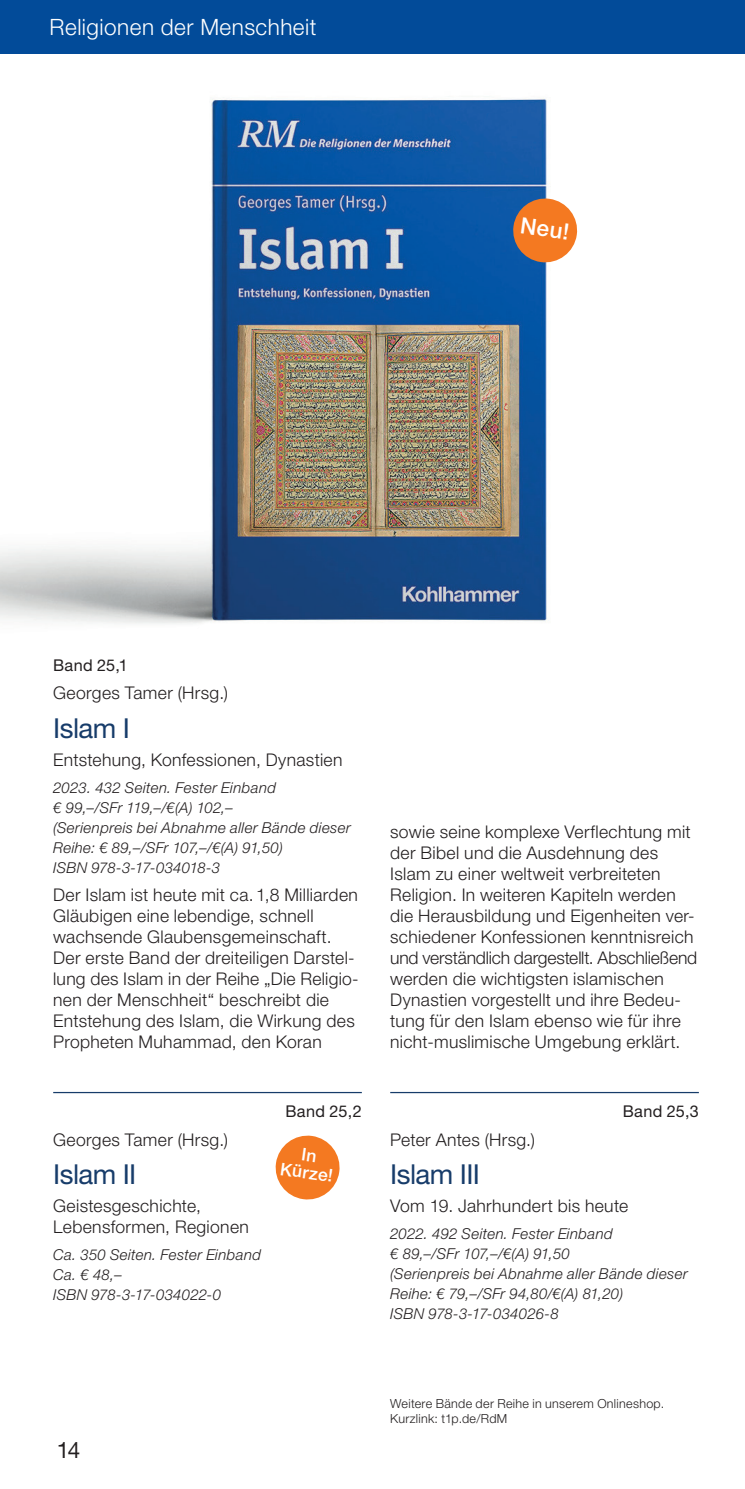
<style>
.page{position:relative;width:745px;height:1489px;background:#fff}
.page>*{position:absolute;margin:0;border:0;box-sizing:border-box;transform-origin:0 0}
.t1{font:27.5px "Helvetica Neue LT Pro";letter-spacing:-.02em;color:#173c6a}
.t2{font:300 22.5px "Helvetica Neue LT Pro";letter-spacing:.02em;color:#fff}
.t3{font:500 22.5px "Helvetica Neue LT Pro";color:#fff}
.t4{font:22.5px "Helvetica Neue LT Pro";color:#231f20}
.t5{font:300 17.5px/21px "Helvetica Neue LT Pro";letter-spacing:.02em;color:#231f20}
.t6{font:500 17.5px/17.5px "Helvetica Neue LT Pro";color:#fff;text-align:center}
.t7{font:16.25px "Helvetica Neue LT Pro";letter-spacing:.02em;color:#231f20}
.t8{font:italic 300 15px/20px "Helvetica Neue LT Pro";letter-spacing:.02em;color:#231f20}
.t9{font:300 12.5px/15px "Helvetica Neue LT Pro";letter-spacing:.025em;color:#231f20}
</style>
<div class="page">
<div style="left:0;top:0;width:744px;height:53px;background:#024b99"></div>
<img style="left:0;top:98px;width:547px;height:526px">
<hr style="left:53px;top:1091px;width:308px;height:2px;background:#173c6a">
<hr style="left:390px;top:1091px;width:308px;height:2px;background:#173c6a">
<svg style="left:275px;top:1135px;width:65px;height:65px"></svg>
<svg style="left:510px;top:196px;width:68px;height:68px;background:#cd8556"></svg>
<p class="t2" style="left:50px;top:13px;width:268px">Religionen der Menschheit</p>
<p class="t3" style="left:522px;top:211px;width:50px;rotate:8deg">Neu!</p>
<p class="t7" style="left:53px;top:655px;width:76px">Band 25,1</p>
<p class="t5" style="left:53px;top:682px;width:176px">Georges Tamer (Hrsg.)</p>
<h1 class="t1" style="left:53px;top:711px;width:78px">Islam I</h1>
<p class="t5" style="left:53px;top:748px;width:290px">Entstehung, Konfessionen, Dynastien</p>
<p class="t8" style="left:53px;top:777px;width:299px">2023. 432 Seiten. Fester Einband<br>€ 99,–/SFr 119,–/€(A) 102,–<br>(Serienpreis bei Abnahme aller Bände dieser Reihe: € 89,–/SFr 107,–/€(A) 91,50)<br>ISBN 978-3-17-034018-3</p>
<p class="t5" style="left:53px;top:884px;width:306px">Der Islam ist heute mit ca. 1,8 Milliarden Gläubigen eine lebendige, schnell wachsende Glaubensgemeinschaft.<br>Der erste Band der dreiteiligen Darstel&shy;lung des Islam in der Reihe „Die Religio&shy;nen der Menschheit“ beschreibt die Entstehung des Islam, die Wirkung des Propheten Muhammad, den Koran</p>
<p class="t5" style="left:53px;top:1128px;width:176px">Georges Tamer (Hrsg.)</p>
<h1 class="t1" style="left:53px;top:1157px;width:85px">Islam II</h1>
<p class="t5" style="left:53px;top:1194px;width:197px">Geistesgeschichte,<br>Lebensformen, Regionen</p>
<p class="t8" style="left:53px;top:1244px;width:209px">Ca. 350 Seiten. Fester Einband<br>Ca. € 48,–<br>ISBN 978-3-17-034022-0</p>
<p class="t7" style="left:285px;top:1101px;width:78px">Band 25,2</p>
<p class="t6" style="left:284px;top:1142px;width:55px;rotate:8deg">In<br>Kürze!</p>
<p class="t5" style="left:390px;top:820px;width:308px">sowie seine komplexe Verflechtung mit der Bibel und die Ausdehnung des Islam zu einer weltweit verbreiteten Religion. In weiteren Kapiteln werden die Herausbildung und Eigenheiten ver&shy;schiedener Konfessionen kenntnisreich und verständlich dargestellt. Abschließend werden die wichtigsten islamischen Dynastien vorgestellt und ihre Bedeu&shy;tung für den Islam ebenso wie für ihre nicht-muslimische Umgebung erklärt.</p>
<p class="t7" style="left:622px;top:1101px;width:78px">Band 25,3</p>
<p class="t5" style="left:390px;top:1128px;width:146px">Peter Antes (Hrsg.)</p>
<h1 class="t1" style="left:390px;top:1157px;width:91px">Islam III</h1>
<p class="t5" style="left:390px;top:1194px;width:239px">Vom 19. Jahrhundert bis heute</p>
<p class="t8" style="left:390px;top:1223px;width:299px">2022. 492 Seiten. Fester Einband<br>€ 89,–/SFr 107,–/€(A) 91,50<br>(Serienpreis bei Abnahme aller Bände dieser Reihe: € 79,–/SFr 94,80/€(A) 81,20)<br>ISBN 978-3-17-034026-8</p>
<p class="t4" style="left:57px;top:1436px;width:25px">14</p>
<p class="t9" style="left:390px;top:1395px;width:275px">Weitere Bände der Reihe in unserem Onlineshop.<br>Kurzlink: t1p.de/RdM</p>
</div>
